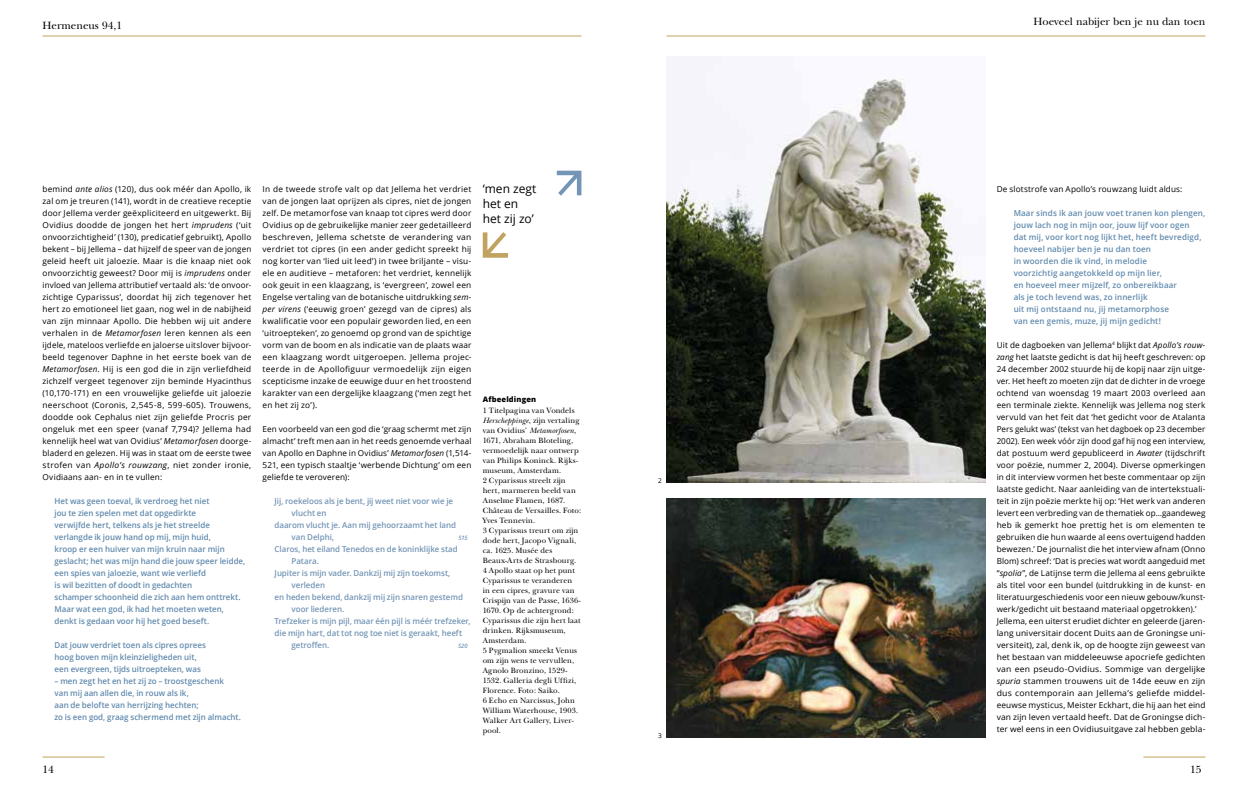
<style>
.page{position:relative;width:1248px;height:794px;background:#fff}
.page>*{position:absolute;margin:0;border:0;box-sizing:border-box;transform-origin:0 0}
.t1{font:12px/15px "Open Sans";color:#000}
.t2{font:11px "New Baskerville";color:#000}
.t3{font:8.2px/12px "Open Sans";letter-spacing:.015em;color:#000;text-align:justify}
.t4{font:600 8.2px/12px "Open Sans";letter-spacing:.005em;color:#618aad}
.t5{font:600 8.2px "Open Sans";letter-spacing:-.005em;color:#7495b6}
.t6{font:8px/10px "New Baskerville";letter-spacing:.015em;color:#000}
.t7{font:800 7.5px "Open Sans";letter-spacing:.02em;color:#000}
.t8{font:6.5px "Open Sans";color:#000}
.t9{font:italic 600 6px "Open Sans";letter-spacing:-.015em;color:#7495b6}
.s1{font-style:italic}
</style>
<div class="page">
<img style="left:666px;top:57px;width:319px;height:425px">
<img style="left:666px;top:498px;width:319px;height:239px">
<svg style="left:556px;top:171px;width:25px;height:25px"></svg>
<svg style="left:482px;top:232px;width:26px;height:26px"></svg>
<hr style="left:43px;top:757px;width:62px;height:1px;background:#c1a360">
<hr style="left:1143px;top:757px;width:62px;height:1px;background:#c1a360">
<hr style="left:43px;top:36px;width:538px;height:1px;background:#c1a360">
<hr style="left:666px;top:36px;width:539px;height:1px;background:#c1a360">
<h2 class="t2" style="left:43px;top:19px;width:81px">Hermeneus 94,1</h2>
<h2 class="t2" style="left:1033px;top:15px;width:173px">Hoeveel nabijer ben je nu dan toen</h2>
<p class="t3" style="left:43px;top:183px;width:210px">bemind <span class="s1">ante alios</span> (120), dus ook méér dan Apollo, ik zal om je treuren (141), wordt in de creatieve receptie door Jellema verder geëxpliciteerd en uitgewerkt. Bij Ovidius doodde de jongen het hert <span class="s1">imprudens</span> (‘uit onvoorzichtigheid’ (130), predicatief gebruikt), Apollo bekent – bij Jellema – dat hijzelf de speer van de jongen geleid heeft uit jaloezie. Maar is die knaap niet ook onvoorzichtig geweest? Door mij is <span class="s1">imprudens</span> onder invloed van Jellema attributief vertaald als: ‘de onvoor&shy;zichtige Cyparissus’, doordat hij zich tegenover het hert zo emotioneel liet gaan, nog wel in de nabijheid van zijn minnaar Apollo. Die hebben wij uit andere verhalen in de <span class="s1">Metamorfosen</span> leren kennen als een ijdele, mateloos verliefde en jaloerse uitslover bijvoor&shy;beeld tegenover Daphne in het eerste boek van de <span class="s1">Metamorfosen</span>. Hij is een god die in zijn verliefdheid zichzelf vergeet tegenover zijn beminde Hyacinthus (10,170-171) en een vrouwelijke geliefde uit jaloezie neerschoot (Coronis, 2,545-8, 599-605). Trouwens, doodde ook Cephalus niet zijn geliefde Procris per ongeluk met een speer (vanaf 7,794)? Jellema had kennelijk heel wat van Ovidius’ <span class="s1">Metamorfosen</span> doorge&shy;bladerd en gelezen. Hij was in staat om de eerste twee strofen van <span class="s1">Apollo’s rouwzang</span>, niet zonder ironie, Ovidiaans aan- en in te vullen:</p>
<p class="t4" style="left:55px;top:495px;width:192px">Het was geen toeval, ik verdroeg het niet<br>jou te zien spelen met dat opgedirkte<br>verwijfde hert, telkens als je het streelde verlangde ik jouw hand op mij, mijn huid,<br>kroop er een huiver van mijn kruin naar mijn geslacht; het was mijn hand die jouw speer leidde, een spies van jaloezie, want wie verliefd<br>is wil bezitten of doodt in gedachten<br>schamper schoonheid die zich aan hem onttrekt.<br>Maar wat een god, ik had het moeten weten, denkt is gedaan voor hij het goed beseft.</p>
<p class="t4" style="left:55px;top:639px;width:153px">Dat jouw verdriet toen als cipres oprees hoog boven mijn kleinzieligheden uit, een evergreen, tijds uitroepteken, was</p>
<p class="t4" style="left:55px;top:675px;width:188px">– men zegt het en het zij zo – troostgeschenk<br>van mij aan allen die, in rouw als ik,<br>aan de belofte van herrijzing hechten;<br>zo is een god, graag schermend met zijn almacht.</p>
<p class="t3" style="left:262px;top:183px;width:210px">In de tweede strofe valt op dat Jellema het verdriet van de jongen laat oprijzen als cipres, niet de jongen zelf. De metamorfose van knaap tot cipres werd door Ovidius op de gebruikelijke manier zeer gedetailleerd beschreven, Jellema schetste de verandering van verdriet tot cipres (in een ander gedicht spreekt hij nog korter van ‘lied uit leed’) in twee briljante – visu&shy;ele en auditieve – metaforen: het verdriet, kennelijk ook geuit in een klaagzang, is ‘evergreen’, zowel een Engelse vertaling van de botanische uitdrukking <span class="s1">sem&shy;per virens</span> (‘eeuwig groen’ gezegd van de cipres) als kwalificatie voor een populair geworden lied, en een ‘uitroepteken’, zo genoemd op grond van de spichtige vorm van de boom en als indicatie van de plaats waar een klaagzang wordt uitgeroepen. Jellema projec&shy;teerde in de Apollofiguur vermoedelijk zijn eigen scepticisme inzake de eeuwige duur en het troostend karakter van een dergelijke klaagzang (‘men zegt het en het zij zo’).</p>
<p class="t3" style="left:262px;top:423px;width:210px">Een voorbeeld van een god die ‘graag schermt met zijn almacht’ treft men aan in het reeds genoemde verhaal van Apollo en Daphne in Ovidius’ <span class="s1">Metamorfosen</span> (1,514- 521, een typisch staaltje ‘werbende Dichtung’ om een geliefde te veroveren):</p>
<p class="t5" style="left:274px;top:495px;width:180px">Jij, roekeloos als je bent, jij weet niet voor wie je</p>
<p class="t5" style="left:291px;top:507px;width:36px">vlucht en</p>
<p class="t5" style="left:274px;top:519px;width:183px">daarom vlucht je. Aan mij gehoorzaamt het land</p>
<p class="t5" style="left:291px;top:531px;width:44px">van Delphi,</p>
<p class="t9" style="left:458px;top:534px;width:11px">515</p>
<p class="t5" style="left:274px;top:543px;width:185px">Claros, het eiland Tenedos en de koninklijke stad</p>
<p class="t5" style="left:291px;top:555px;width:29px">Patara.</p>
<p class="t5" style="left:274px;top:567px;width:177px">Jupiter is mijn vader. Dankzij mij zijn toekomst,</p>
<p class="t5" style="left:291px;top:579px;width:35px">verleden</p>
<p class="t5" style="left:274px;top:591px;width:190px">en heden bekend, dankzij mij zijn snaren gestemd</p>
<p class="t5" style="left:291px;top:603px;width:54px">voor liederen.</p>
<p class="t5" style="left:274px;top:615px;width:197px">Trefzeker is mijn pijl, maar één pijl is méér trefzeker,</p>
<p class="t5" style="left:274px;top:627px;width:189px">die mijn hart, dat tot nog toe niet is geraakt, heeft</p>
<p class="t5" style="left:291px;top:639px;width:39px">getroffen.</p>
<p class="t9" style="left:458px;top:642px;width:11px">520</p>
<h1 class="t1" style="left:482px;top:180px;width:55px">‘men zegt het en het zij zo’</h1>
<p class="t7" style="left:482px;top:394px;width:55px">Afbeeldingen</p>
<p class="t6" style="left:482px;top:405px;width:100px">1 Titelpagina van Vondels<br><span class="s1">Herscheppinge</span>, zijn vertaling van Ovidius’ <span class="s1">Metamorfosen</span>,<br>1671, Abraham Bloteling, vermoedelijk naar ontwerp van Philips Koninck. Rijks&shy;museum, Amsterdam.<br>2 Cyparissus streelt zijn hert, marmeren beeld van<br>Anselme Flamen, 1687.<br>Château de Versailles. Foto:<br>Yves Tennevin.<br>3 Cyparissus treurt om zijn dode hert, Jacopo Vignali, ca. 1625. Musée des<br>Beaux-Arts de Strasbourg.<br>4 Apollo staat op het punt<br>Cyparissus te veranderen in een cipres, gravure van<br>Crispijn van de Passe, 1636-<br>1670. Op de achtergrond:<br>Cyparissus die zijn hert laat drinken. Rijksmuseum,<br>Amsterdam.<br>5 Pygmalion smeekt Venus om zijn wens te vervullen,<br>Agnolo Bronzino, 1529-<br>1532. Galleria degli Uffizi,<br>Florence. Foto: Saiko.<br>6 Echo en Narcissus, John<br>William Waterhouse, 1903.<br>Walker Art Gallery, Liver&shy;pool.</p>
<p class="t8" style="left:658px;top:476px;width:5px">2</p>
<p class="t8" style="left:658px;top:731px;width:5px">3</p>
<p class="t3" style="left:996px;top:183px;width:187px">De slotstrofe van Apollo’s rouwzang luidt aldus:</p>
<p class="t4" style="left:1013px;top:207px;width:193px">Maar sinds ik aan jouw voet tranen kon plengen, jouw lach nog in mijn oor, jouw lijf voor ogen<br>dat mij, voor kort nog lijkt het, heeft bevredigd, hoeveel nabijer ben je nu dan toen<br>in woorden die ik vind, in melodie<br>voorzichtig aangetokkeld op mijn lier,<br>en hoeveel meer mijzelf, zo onbereikbaar<br>als je toch levend was, zo innerlijk<br>uit mij ontstaand nu, jij metamorphose<br>van een gemis, muze, jij mijn gedicht!</p>
<p class="t3" style="left:996px;top:339px;width:210px;text-align:left">Uit de dagboeken van Jellema<sup>4</sup> blijkt dat <span class="s1">Apollo’s rouw&shy;zang</span> het laatste gedicht is dat hij heeft geschreven: op 24 december 2002 stuurde hij de kopij naar zijn uitge&shy;ver. Het heeft zo moeten zijn dat de dichter in de vroege ochtend van woensdag 19 maart 2003 overleed aan een terminale ziekte. Kennelijk was Jellema nog sterk vervuld van het feit dat ‘het gedicht voor de Atalanta Pers gelukt was’ (tekst van het dagboek op 23 december 2002). Een week vóór zijn dood gaf hij nog een interview, dat postuum werd gepubliceerd in <span class="s1">Awater</span> (tijdschrift voor poëzie, nummer 2, 2004). Diverse opmerkingen in dit interview vormen het beste commentaar op zijn laatste gedicht. Naar aanleiding van de intertekstuali&shy;teit in zijn poëzie merkte hij op: ‘Het werk van anderen levert een verbreding van de thematiek op…gaandeweg heb ik gemerkt hoe prettig het is om elementen te gebruiken die hun waarde al eens overtuigend hadden bewezen.’ De journalist die het interview afnam (Onno Blom) schreef: ‘Dat is precies wat wordt aangeduid met “<span class="s1">spolia</span>”, de Latijnse term die Jellema al eens gebruikte als titel voor een bundel (uitdrukking in de kunst- en literatuurgeschiedenis voor een nieuw gebouw/kunst&shy;werk/gedicht uit bestaand materiaal opgetrokken).’ Jellema, een uiterst erudiet dichter en geleerde (jaren&shy;lang universitair docent Duits aan de Groningse uni&shy;versiteit), zal, denk ik, op de hoogte zijn geweest van het bestaan van middeleeuwse apocriefe gedichten van een pseudo-Ovidius. Sommige van dergelijke <span class="s1">spuria</span> stammen trouwens uit de 14de eeuw en zijn dus contemporain aan Jellema’s geliefde middel&shy;eeuwse mysticus, Meister Eckhart, die hij aan het eind van zijn leven vertaald heeft. Dat de Groningse dich&shy;ter wel eens in een Ovidiusuitgave zal hebben gebla-</p>
<h2 class="t2" style="left:43px;top:762px;width:13px">14</h2>
<h2 class="t2" style="left:1189px;top:762px;width:13px">15</h2>
</div>
